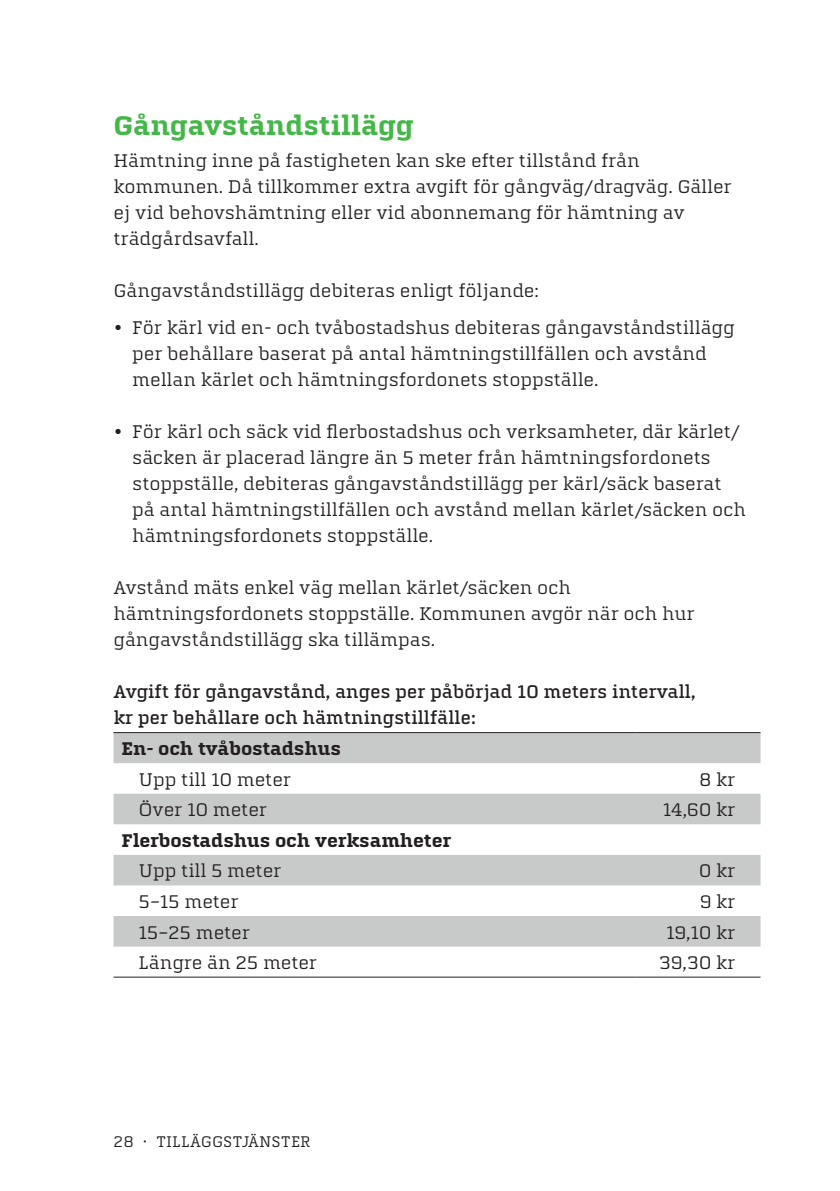
<style>
.page{position:relative;width:840px;height:1191px;background:#fff}
.page>*{position:absolute;margin:0;border:0;box-sizing:border-box;transform-origin:0 0}
.Rubrik_2{font:700 28px "Quitador For Jarfalla";letter-spacing:-.01em;color:#45b749}
.Bröd_1{font:19px/26px "Quitador For Jarfalla";letter-spacing:-.01em;color:#231f20}
.Bröd_1-2{font:500 19px/26px "Quitador For Jarfalla";letter-spacing:-.02em;color:#231f20}
.Bröd_1-3{font:700 19px "Quitador For Jarfalla";letter-spacing:-.01em;color:#231f20}
.Bröd_1-4{font:16px "Quitador For Jarfalla";color:#231f20}
.s1{font-size:18px}
</style>
<div class="page">
<svg style="left:113px;top:733px;width:647px;height:213px;fill:#c8c9c9"></svg>
<hr style="left:113px;top:732px;width:522px;height:1px;background:#231f20">
<hr style="left:635px;top:732px;width:125px;height:1px;background:#231f20">
<hr style="left:113px;top:976px;width:522px;height:1px;background:#231f20">
<hr style="left:635px;top:976px;width:125px;height:1px;background:#231f20">
<p class="Rubrik_2" style="left:113px;top:110px;width:302px">Gångavståndstillägg</p>
<p class="Bröd_1" style="left:113px;top:147px;width:619px">Hämtning inne på fastigheten kan ske efter tillstånd från kommunen. Då tillkommer extra avgift för gångväg/dragväg. Gäller ej vid behovshämtning eller vid abonnemang för hämtning av trädgårdsavfall.</p>
<p class="Bröd_1" style="left:113px;top:277px;width:426px">Gångavståndstillägg debiteras enligt följande:</p>
<p class="Bröd_1" style="left:132px;top:315px;width:603px;text-indent:-19px">• För kärl vid en- och tvåbostadshus debiteras gångavståndstillägg per behållare baserat på antal hämtningstillfällen och avstånd mellan kärlet och hämtningsfordonets stoppställe.</p>
<p class="Bröd_1" style="left:132px;top:419px;width:615px;text-indent:-19px">• För kärl och säck vid flerbostadshus och verksamheter, där kärlet/ säcken är placerad längre än 5 meter från hämtningsfordonets stoppställe, debiteras gångavståndstillägg per kärl/säck baserat på antal hämtningstillfällen och avstånd mellan kärlet/säcken och hämtningsfordonets stoppställe.</p>
<p class="Bröd_1" style="left:113px;top:575px;width:582px">Avstånd mäts enkel väg mellan kärlet/säcken och hämtningsfordonets stoppställe. Kommunen avgör när och hur gångavståndstillägg ska tillämpas.</p>
<p class="Bröd_1-2" style="left:113px;top:679px;width:583px">Avgift för gångavstånd, anges per påbörjad 10 meters intervall, kr per behållare och hämtningstillfälle:</p>
<p class="Bröd_1-3" style="left:121px;top:738px;width:221px">En- och tvåbostadshus</p>
<p class="Bröd_1" style="left:138px;top:766px;width:154px">Upp till 10 meter</p>
<p class="Bröd_1" style="left:699px;top:766px;width:38px">8 kr</p>
<p class="Bröd_1" style="left:138px;top:797px;width:130px">Över 10 meter</p>
<p class="Bröd_1" style="left:662px;top:797px;width:74px">14,60 kr</p>
<p class="Bröd_1-3" style="left:121px;top:830px;width:331px">Flerbostadshus och verksamheter</p>
<p class="Bröd_1" style="left:138px;top:858px;width:144px">Upp till 5 meter</p>
<p class="Bröd_1" style="left:698px;top:858px;width:38px">0 kr</p>
<p class="Bröd_1" style="left:138px;top:888px;width:102px">5–15 meter</p>
<p class="Bröd_1" style="left:699px;top:888px;width:37px">9 kr</p>
<p class="Bröd_1" style="left:138px;top:919px;width:113px">15–25 meter</p>
<p class="Bröd_1" style="left:665px;top:919px;width:71px">19,10 kr</p>
<p class="Bröd_1" style="left:138px;top:949px;width:180px">Längre än 25 meter</p>
<p class="Bröd_1" style="left:658px;top:949px;width:78px">39,30 kr</p>
<p class="Bröd_1-4" style="left:113px;top:1132px;width:199px">28 <span class="s1">·</span> TILLÄGGSTJÄNSTER</p>
</div>
